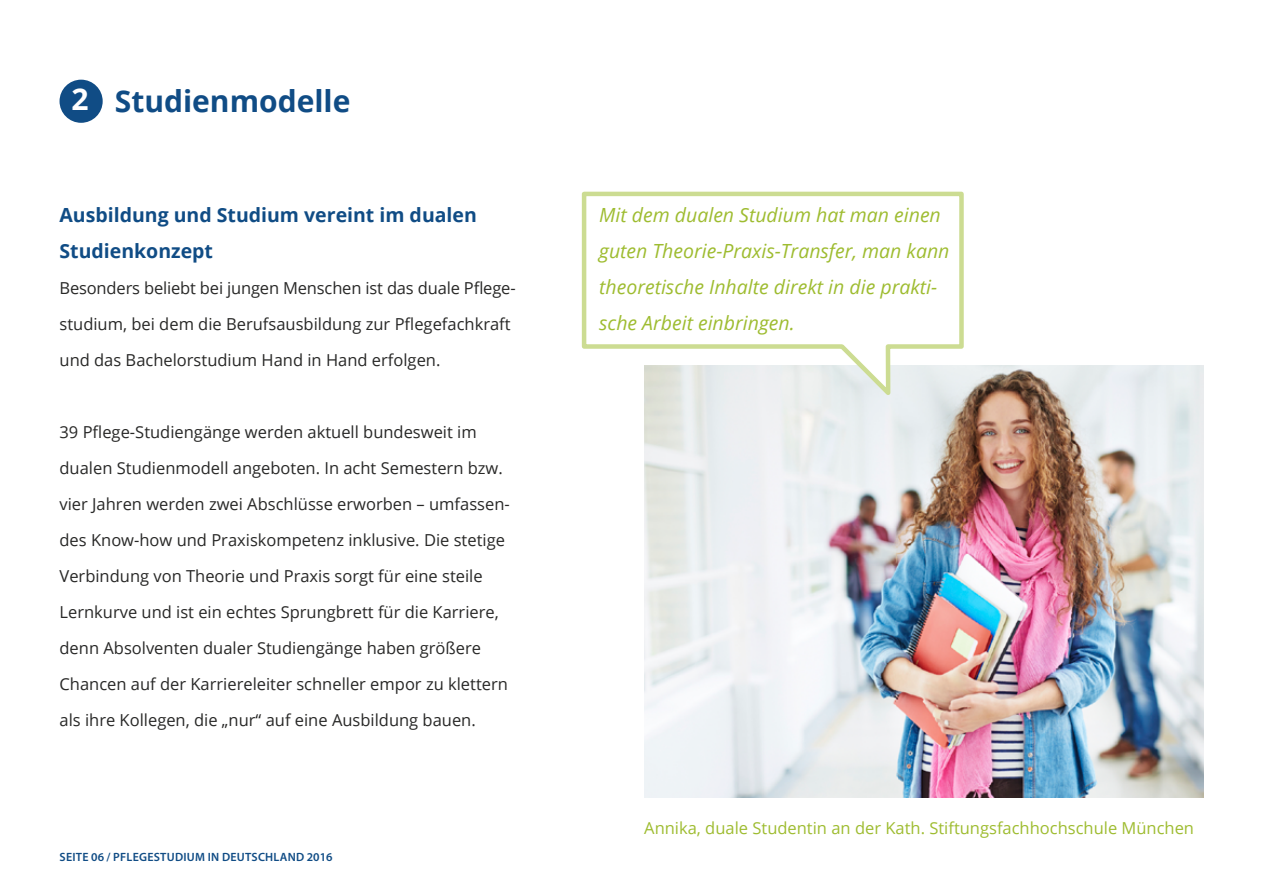
<style>
.page{position:relative;width:1263px;height:893px;background:#fff}
.page>*{position:absolute;margin:0;border:0;box-sizing:border-box;transform-origin:0 0}
.t1{font:700 30px "Open Sans";color:#104c85}
.t2{font:700 30px "Open Sans";color:#fff}
.t3{font:italic 19.5px/36px "Open Sans";color:#9ebc30}
.t4{font:700 19.5px/36px "Open Sans";color:#104c85}
.t5{font:16.5px/36px "Open Sans";color:#282827}
.t6{font:16.5px "Open Sans";color:#9ebc30}
.t7{font:600 12px "Myriad Pro";letter-spacing:.02em;color:#104c85}
</style>
<div class="page">
<div style="left:60px;top:80px;width:43px;height:43px;background:#104c85;border-radius:50%"></div>
<img style="left:644px;top:366px;width:559px;height:432px">
<svg style="left:581px;top:191px;width:385px;height:213px"></svg>
<h1 class="t2" style="left:72px;top:78px;width:19px">2</h1>
<h1 class="t1" style="left:115px;top:80px;width:237px">Studienmodelle</h1>
<p class="t4" style="left:60px;top:197px;width:419px">Ausbildung und Studium vereint im dualen<br>Studienkonzept</p>
<p class="t5" style="left:60px;top:270px;width:458px">Besonders beliebt bei jungen Menschen ist das duale Pflege&shy;studium, bei dem die Berufsausbildung zur Pflegefachkraft und das Bachelorstudium Hand in Hand erfolgen.</p>
<p class="t5" style="left:60px;top:414px;width:452px">39 Pflege-Studiengänge werden aktuell bundesweit im dualen Studienmodell angeboten. In acht Semestern bzw. vier Jahren werden zwei Abschlüsse erworben – umfassen&shy;des Know-how und Praxiskompetenz inklusive. Die stetige Verbindung von Theorie und Praxis sorgt für eine steile Lernkurve und ist ein echtes Sprungbrett für die Karriere, denn Absolventen dualer Studiengänge haben größere Chancen auf der Karriereleiter schneller empor zu klettern als ihre Kollegen, die „nur“ auf eine Ausbildung bauen.</p>
<p class="t7" style="left:60px;top:850px;width:274px">SEITE 06 / PFLEGESTUDIUM IN DEUTSCHLAND 2016</p>
<p class="t3" style="left:599px;top:197px;width:352px">Mit dem dualen Studium hat man einen guten Theorie-Praxis-Transfer, man kann theoretische Inhalte direkt in die prakti&shy;sche Arbeit einbringen.</p>
<p class="t6" style="left:644px;top:816px;width:551px">Annika, duale Studentin an der Kath. Stiftungsfachhochschule München</p>
</div>
